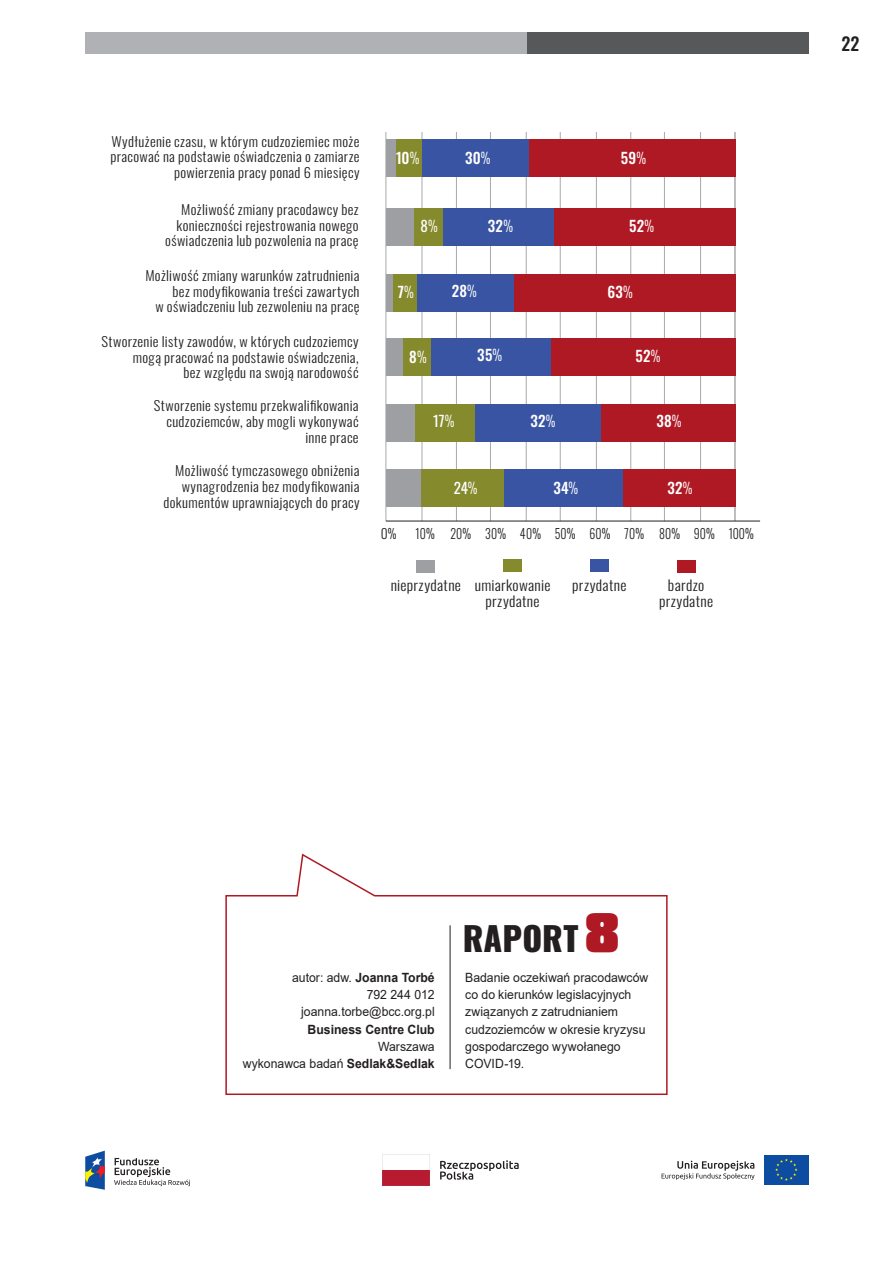
<style>
.page{position:relative;width:893px;height:1263px;background:#fff}
.page>*{position:absolute;margin:0;border:0;box-sizing:border-box;transform-origin:0 0}
.t1{font:800 33.15px "Oswald";letter-spacing:.01em;color:#231f20}
.t2{font:500 18px "Oswald";color:#231f20}
.t3{font:500 15px "Oswald";letter-spacing:.015em;color:#fff}
.t4{font:15px "Oswald";color:#fff}
.t5{font:300 14.25px/16.5px "Oswald";letter-spacing:.02em;color:#231f20;scale:1.08 1}
.t6{font:300 13.5px/15.8px "Oswald";letter-spacing:.02em;color:#231f20;text-align:right;scale:1.07 1}
.t7{font:300 13.5px "Oswald";letter-spacing:.02em;color:#231f20;scale:.88 1}
.t8{font:300 13.5px "Oswald";letter-spacing:.02em;color:#231f20}
.tekst{font:12.75px/17.1px "Arial";color:#231f20;scale:.96 1}
.t9{font:700 12.75px "Arial";color:#231f20;scale:.96 1}
.s1{font-weight:300}
.s2{font-weight:400}
.s3{font-weight:700}
.s4{font-family:"Compacta Blk PL";font-weight:400;font-size:46.5px;color:#ae1924}
</style>
<div class="page">
<svg style="left:85px;top:1150px;width:20px;height:40px"></svg>
<svg style="left:114px;top:1158px;width:76px;height:28px"></svg>
<svg style="left:440px;top:1160px;width:79px;height:20px"></svg>
<svg style="left:382px;top:1154px;width:48px;height:32px"></svg>
<div style="left:764px;top:1155px;width:44px;height:29px;background:#0d4da1"></div>
<svg style="left:775px;top:1158px;width:22px;height:23px"></svg>
<svg style="left:662px;top:1161px;width:92px;height:19px"></svg>
<div style="left:85px;top:32px;width:693px;height:22px;background:#b0b1b5"></div>
<div style="left:527px;top:32px;width:282px;height:22px;background:#57585a"></div>
<hr style="left:386px;top:132px;width:1px;height:389px;background:#a8a9ad">
<hr style="left:422px;top:132px;width:1px;height:389px;background:#a8a9ad">
<hr style="left:456px;top:132px;width:1px;height:389px;background:#a8a9ad">
<hr style="left:490px;top:132px;width:1px;height:389px;background:#a8a9ad">
<hr style="left:526px;top:132px;width:1px;height:389px;background:#a8a9ad">
<hr style="left:560px;top:132px;width:1px;height:389px;background:#a8a9ad">
<hr style="left:596px;top:132px;width:1px;height:389px;background:#a8a9ad">
<hr style="left:630px;top:132px;width:1px;height:389px;background:#a8a9ad">
<hr style="left:664px;top:132px;width:1px;height:389px;background:#a8a9ad">
<hr style="left:700px;top:132px;width:1px;height:389px;background:#a8a9ad">
<hr style="left:735px;top:132px;width:1px;height:389px;background:#a8a9ad">
<div style="left:386px;top:139px;width:11px;height:37px;background:#9d9fa2"></div>
<div style="left:396px;top:139px;width:26px;height:37px;background:#858a2c"></div>
<div style="left:422px;top:139px;width:107px;height:37px;background:#3954a2"></div>
<div style="left:529px;top:139px;width:206px;height:37px;background:#ae1924"></div>
<div style="left:386px;top:208px;width:28px;height:37px;background:#9d9fa2"></div>
<div style="left:414px;top:208px;width:30px;height:37px;background:#858a2c"></div>
<div style="left:444px;top:208px;width:110px;height:37px;background:#3954a2"></div>
<div style="left:554px;top:208px;width:181px;height:37px;background:#ae1924"></div>
<div style="left:386px;top:339px;width:17px;height:37px;background:#9d9fa2"></div>
<div style="left:403px;top:339px;width:28px;height:37px;background:#858a2c"></div>
<div style="left:431px;top:339px;width:120px;height:37px;background:#3954a2"></div>
<div style="left:551px;top:339px;width:184px;height:37px;background:#ae1924"></div>
<div style="left:386px;top:404px;width:29px;height:38px;background:#9d9fa2"></div>
<div style="left:415px;top:404px;width:60px;height:38px;background:#858a2c"></div>
<div style="left:475px;top:404px;width:126px;height:38px;background:#3954a2"></div>
<div style="left:601px;top:404px;width:134px;height:38px;background:#ae1924"></div>
<div style="left:386px;top:470px;width:36px;height:37px;background:#9d9fa2"></div>
<div style="left:422px;top:470px;width:83px;height:37px;background:#858a2c"></div>
<div style="left:504px;top:470px;width:119px;height:37px;background:#3954a2"></div>
<div style="left:623px;top:470px;width:112px;height:37px;background:#ae1924"></div>
<div style="left:386px;top:274px;width:7px;height:38px;background:#9d9fa2"></div>
<div style="left:393px;top:274px;width:24px;height:38px;background:#858a2c"></div>
<div style="left:417px;top:274px;width:97px;height:38px;background:#3954a2"></div>
<div style="left:514px;top:274px;width:221px;height:38px;background:#ae1924"></div>
<hr style="left:386px;top:521px;width:374px;height:1px;background:#231f20">
<div style="left:417px;top:560px;width:18px;height:13px;background:#9d9fa2"></div>
<div style="left:503px;top:559px;width:19px;height:13px;background:#858a2c"></div>
<div style="left:590px;top:559px;width:18px;height:13px;background:#3954a2"></div>
<div style="left:677px;top:560px;width:18px;height:13px;background:#ae1924"></div>
<svg style="left:225px;top:853px;width:443px;height:242px"></svg>
<hr style="left:450px;top:925px;width:1px;height:144px;background:#231f20">
<p class="t6" style="left:110px;top:132px;width:234px">Wydłużenie czasu, w którym cudzoziemiec może pracować na podstawie oświadczenia o zamiarze powierzenia pracy ponad 6 miesięcy</p>
<p class="t6" style="left:165px;top:200px;width:182px">Możliwość zmiany pracodawcy bez konieczności rejestrowania nowego oświadczenia lub pozwolenia na pracę</p>
<p class="t6" style="left:145px;top:266px;width:202px">Możliwość zmiany warunków zatrudnienia bez modyfikowania treści zawartych<br>w oświadczeniu lub zezwoleniu na pracę</p>
<p class="t6" style="left:101px;top:332px;width:242px">Stworzenie listy zawodów, w których cudzoziemcy mogą pracować na podstawie oświadczenia,<br>bez względu na swoją narodowość</p>
<p class="t6" style="left:154px;top:396px;width:193px">Stworzenie systemu przekwalifikowania cudzoziemców, aby mogli wykonywać inne prace</p>
<p class="t6" style="left:164px;top:461px;width:185px">Możliwość tymczasowego obniżenia wynagrodzenia bez modyfikowania dokumentów uprawniających do pracy</p>
<p class="t3" style="left:396px;top:150px;width:25px">10<span class="s1">%</span></p>
<p class="t3" style="left:465px;top:150px;width:27px">30<span class="s1">%</span></p>
<p class="t3" style="left:621px;top:150px;width:27px">59<span class="s1">%</span></p>
<p class="t4" style="left:421px;top:213px;width:19px">8<span class="s1">%</span></p>
<p class="t3" style="left:488px;top:219px;width:27px">32<span class="s1">%</span></p>
<p class="t3" style="left:629px;top:219px;width:26px">52<span class="s1">%</span></p>
<p class="t3" style="left:398px;top:284px;width:18px">7<span class="s1">%</span></p>
<p class="t3" style="left:452px;top:283px;width:27px">28<span class="s1">%</span></p>
<p class="t3" style="left:607px;top:284px;width:27px">63<span class="s1">%</span></p>
<p class="t3" style="left:409px;top:349px;width:19px">8<span class="s1">%</span></p>
<p class="t3" style="left:477px;top:347px;width:26px">35<span class="s1">%</span></p>
<p class="t3" style="left:635px;top:348px;width:26px">52<span class="s1">%</span></p>
<p class="t4" style="left:433px;top:408px;width:23px">17<span class="s1">%</span></p>
<p class="t3" style="left:530px;top:413px;width:27px">32<span class="s1">%</span></p>
<p class="t3" style="left:656px;top:413px;width:27px">38<span class="s1">%</span></p>
<p class="t4" style="left:454px;top:475px;width:25px">24<span class="s1">%</span></p>
<p class="t3" style="left:553px;top:480px;width:26px">34<span class="s1">%</span></p>
<p class="t3" style="left:667px;top:480px;width:27px">32<span class="s1">%</span></p>
<p class="t8" style="left:381px;top:522px;width:17px">0%</p>
<p class="t7" style="left:416px;top:522px;width:386px">10% 20% 30% 40% 50% 60% 70% 80% 90% 100%</p>
<p class="t5" style="left:486px;top:575px;width:62px;text-indent:-95px">nieprzydatne umiarkowanie przydatne</p>
<p class="t5" style="left:572px;top:575px;width:52px">przydatne</p>
<p class="t5" style="left:659px;top:575px;width:52px;text-align:center">bardzo przydatne</p>
<h2 class="t2" style="left:841px;top:34px;width:20px">22</h2>
<p class="t9" style="left:292px;top:968px;width:150px"><span class="s2">autor: adw.</span> Joanna Torbé</p>
<p class="tekst" style="left:367px;top:986px;width:72px">792 244 012</p>
<p class="tekst" style="left:301px;top:1003px;width:141px">joanna.torbe@bcc.org.pl</p>
<p class="t9" style="left:308px;top:1020px;width:134px">Business Centre Club</p>
<p class="tekst" style="left:378px;top:1038px;width:61px">Warszawa</p>
<p class="tekst" style="left:243px;top:1055px;width:201px">wykonawca badań <span class="s3">Sedlak&amp;Sedlak</span></p>
<h1 class="t1" style="left:462px;top:922px;width:159px">RAPORT <span class="s4">8</span></h1>
<p class="tekst" style="left:465px;top:969px;width:192px">Badanie oczekiwań pracodawców co do kierunków legislacyjnych związanych z zatrudnianiem cudzoziemców w okresie kryzysu gospodarczego wywołanego<br>COVID-19.</p>
</div>
